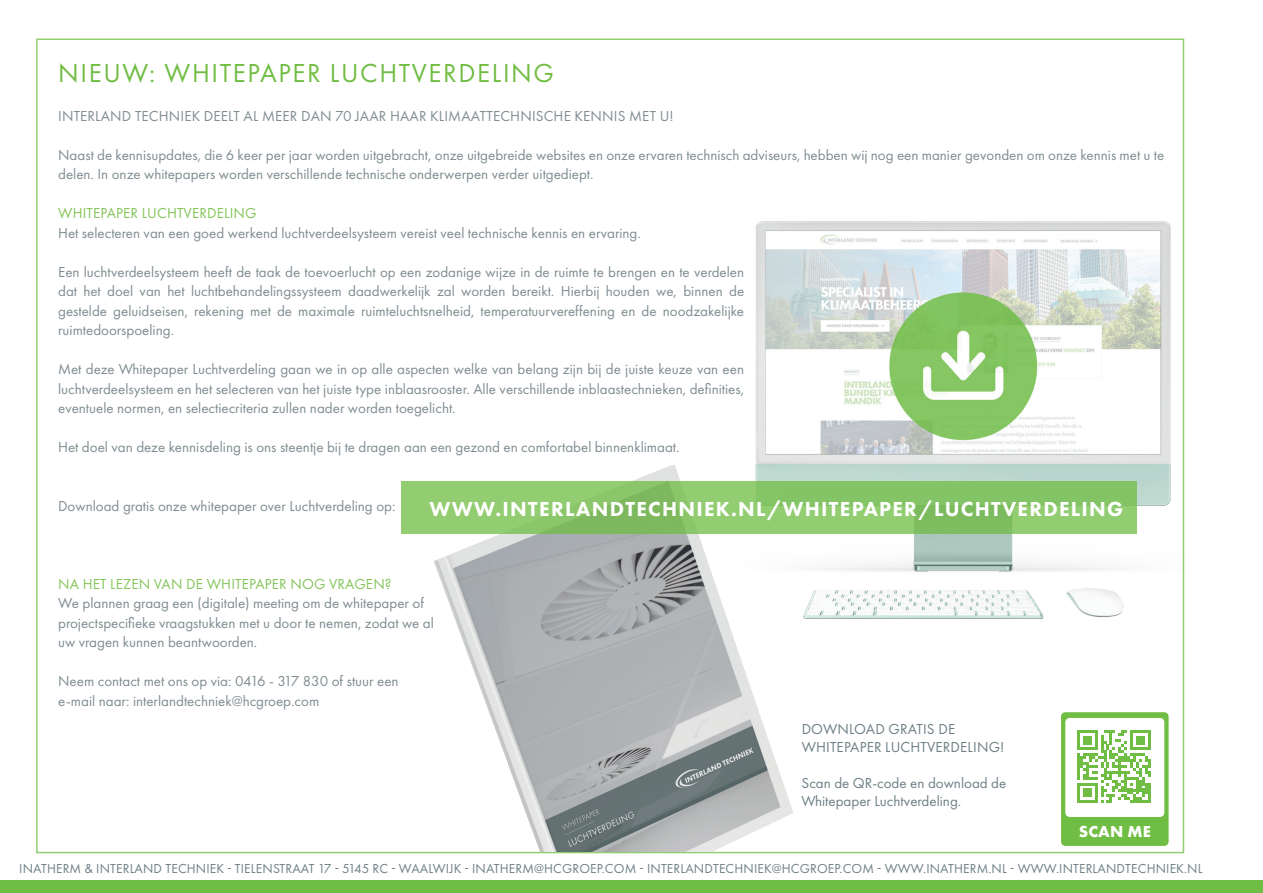
<style>
.page{position:relative;width:1263px;height:893px;background:#fff}
.page>*{position:absolute;margin:0;border:0;box-sizing:border-box;transform-origin:0 0}
.t1{font:27px "Futura PT";letter-spacing:.06em;color:#70bd43}
.t2{font:800 21px "Futura PT";letter-spacing:.06em;color:#fff}
.t3{font:700 16.5px "Futura PT";letter-spacing:.01em;color:#fff}
.t4{font:15px/19.5px "Futura PT";color:#808d92}
.t5{font:15px/18px "Futura PT";color:#6e8086}
.t6{font:15px "Futura PT";letter-spacing:.01em;color:#85c55a}
.t7{font:13.5px "Futura PT";letter-spacing:.01em;color:#6e8086}
</style>
<div class="page">
<div style="left:0;top:880px;width:1263px;height:13px;background:#70bd43"></div>
<img style="left:755px;top:208px;width:430px;height:435px">
<div style="left:1061px;top:712px;width:107px;height:134px;background:#70bd43;border-radius:4px"></div>
<div style="left:1065px;top:718px;width:99px;height:99px;background:#fff;border-radius:4px"></div>
<svg style="left:1077px;top:730px;width:73px;height:73px"></svg>
<img style="left:434px;top:425px;width:380px;height:426px">
<svg style="left:401px;top:481px;width:736px;height:53px;background:#8ac66b"></svg>
<h1 class="t1" style="left:58px;top:57px;width:497px">NIEUW: WHITEPAPER LUCHTVERDELING</h1>
<p class="t4" style="left:58px;top:106px;width:617px">INTERLAND TECHNIEK DEELT AL MEER DAN 70 JAAR HAAR KLIMAATTECHNISCHE KENNIS MET U!</p>
<p class="t4" style="left:58px;top:145px;width:1107px">Naast de kennisupdates, die 6 keer per jaar worden uitgebracht, onze uitgebreide websites en onze ervaren technisch adviseurs, hebben wij nog een manier gevonden om onze kennis met u te delen. In onze whitepapers worden verschillende technische onderwerpen verder uitgediept.</p>
<p class="t6" style="left:58px;top:204px;width:200px">WHITEPAPER LUCHTVERDELING</p>
<p class="t4" style="left:58px;top:223px;width:584px">Het selecteren van een goed werkend luchtverdeelsysteem vereist veel technische kennis en ervaring.</p>
<p class="t4" style="left:58px;top:262px;width:688px;text-align:justify">Een luchtverdeelsysteem heeft de taak de toevoerlucht op een zodanige wijze in de ruimte te brengen en te verdelen dat het doel van het luchtbehandelingssysteem daadwerkelijk zal worden bereikt. Hierbij houden we, binnen de gestelde geluidseisen, rekening met de maximale ruimteluchtsnelheid, temperatuurvereffening en de noodzakelijke ruimtedoorspoeling.</p>
<p class="t4" style="left:58px;top:359px;width:687px;text-align:justify">Met deze Whitepaper Luchtverdeling gaan we in op alle aspecten welke van belang zijn bij de juiste keuze van een luchtverdeelsysteem en het selecteren van het juiste type inblaasrooster. Alle verschillende inblaastechnieken, definities, eventuele normen, en selectiecriteria zullen nader worden toegelicht.</p>
<p class="t4" style="left:58px;top:437px;width:623px">Het doel van deze kennisdeling is ons steentje bij te dragen aan een gezond en comfortabel binnenklimaat.</p>
<p class="t4" style="left:58px;top:496px;width:339px">Download gratis onze whitepaper over Luchtverdeling op:</p>
<h2 class="t2" style="left:429px;top:496px;width:695px">WWW.INTERLANDTECHNIEK.NL/WHITEPAPER/LUCHTVERDELING</h2>
<p class="t6" style="left:58px;top:575px;width:335px">NA HET LEZEN VAN DE WHITEPAPER NOG VRAGEN?</p>
<p class="t4" style="left:58px;top:593px;width:377px">We plannen graag een (digitale) meeting om de whitepaper of projectspecifieke vraagstukken met u door te nemen, zodat we al uw vragen kunnen beantwoorden.</p>
<p class="t4" style="left:58px;top:671px;width:342px">Neem contact met ons op via: 0416 - 317 830 of stuur een e-mail naar: interlandtechniek@hcgroep.com</p>
<p class="t5" style="left:802px;top:720px;width:204px">DOWNLOAD GRATIS DE<br>WHITEPAPER LUCHTVERDELING!</p>
<p class="t5" style="left:801px;top:774px;width:206px">Scan de QR-code en download de<br>Whitepaper Luchtverdeling.</p>
<p class="t3" style="left:1079px;top:821px;width:73px">SCAN ME</p>
<p class="t7" style="left:19px;top:860px;width:1185px">INATHERM &amp; INTERLAND TECHNIEK - TIELENSTRAAT 17 - 5145 RC - WAALWIJK - INATHERM@HCGROEP.COM - INTERLANDTECHNIEK@HCGROEP.COM - WWW.INATHERM.NL - WWW.INTERLANDTECHNIEK.NL</p>
</div>
